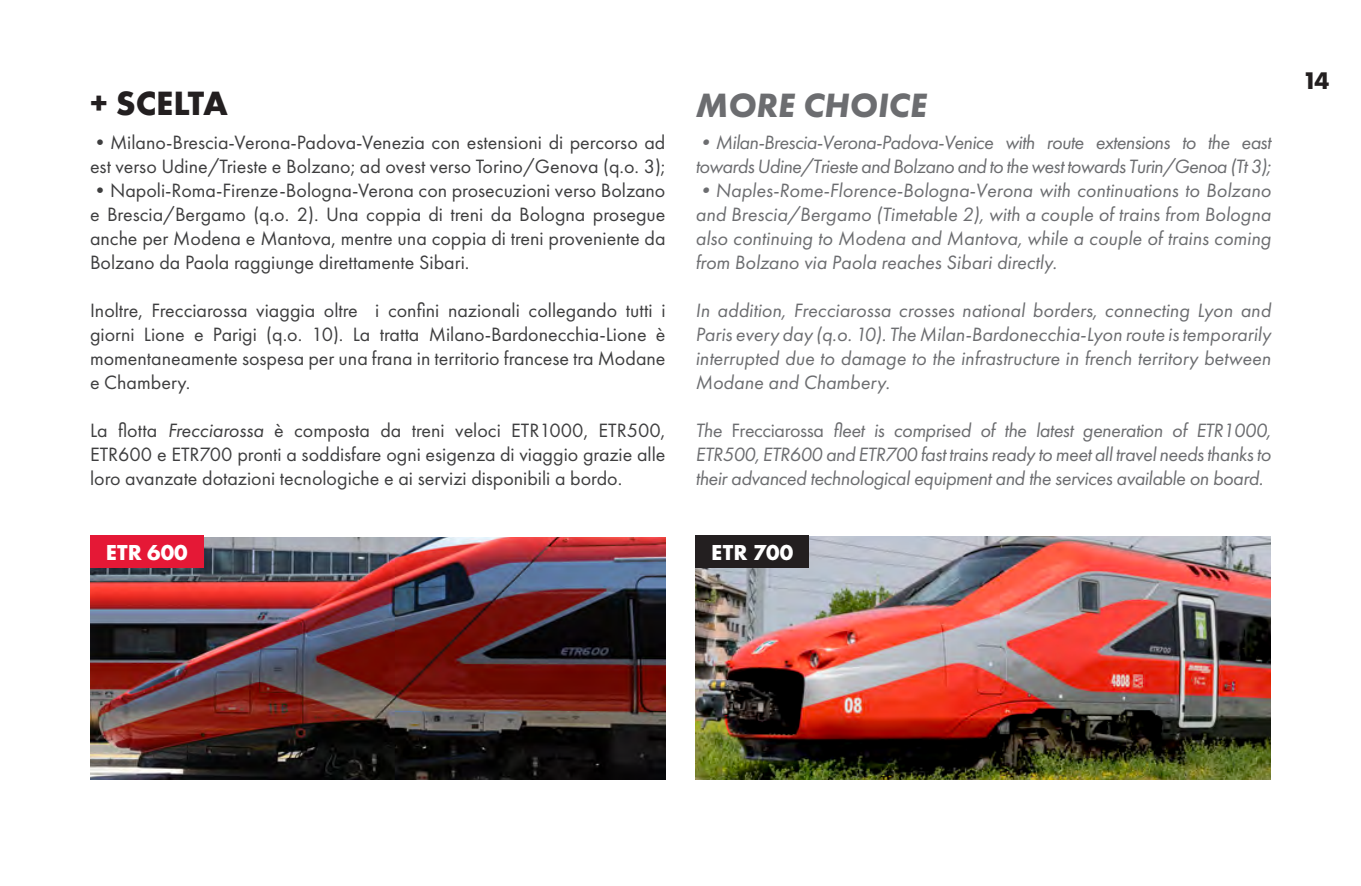
<style>
.page{position:relative;width:1361px;height:886px;background:#fff}
.page>*{position:absolute;margin:0;border:0;box-sizing:border-box;transform-origin:0 0}
.t1{font:italic 700 35px "Futura PT";color:#6c6d70}
.t2{font:700 35px "Futura PT";color:#231f20}
.t3{font:700 25px "Futura PT";color:#231f20}
.t4{font:700 22.5px "Futura PT";color:#fff}
.t5{font:italic 20px/24px "Futura PT";letter-spacing:-.02em;color:#6c6d70;text-align:justify}
.t6{font:20px/24px "Futura PT";color:#3e3e3f;text-align:justify}
.s1{font-style:italic}
.s2{font-style:normal}
</style>
<div class="page">
<img style="left:90px;top:537px;width:575px;height:242px">
<img style="left:695px;top:537px;width:576px;height:242px">
<div style="left:90px;top:535px;width:113px;height:33px;background:#e51836"></div>
<div style="left:695px;top:535px;width:114px;height:33px;background:#231f20"></div>
<p class="t2" style="left:90px;top:81px;width:139px">+ SCELTA</p>
<p class="t6" style="left:90px;top:130px;width:577px">•Milano-Brescia-Verona-Padova-Venezia con estensioni di percorso ad est verso Udine/Trieste e Bolzano; ad ovest verso Torino/Genova (q.o. 3);</p>
<p class="t6" style="left:90px;top:178px;width:577px">•Napoli-Roma-Firenze-Bologna-Verona con prosecuzioni verso Bolzano e Brescia/Bergamo (q.o. 2). Una coppia di treni da Bologna prosegue anche per Modena e Mantova, mentre una coppia di treni proveniente da Bolzano da Paola raggiunge direttamente Sibari.</p>
<p class="t6" style="left:90px;top:298px;width:577px">Inoltre, Frecciarossa viaggia oltre i confini nazionali collegando tutti i giorni Lione e Parigi (q.o. 10). La tratta Milano-Bardonecchia-Lione è momentaneamente sospesa per una frana in territorio francese tra Modane e Chambery.</p>
<p class="t6" style="left:90px;top:418px;width:577px">La flotta <span class="s1">Frecciarossa</span> è composta da treni veloci ETR1000, ETR500, ETR600 e ETR700 pronti a soddisfare ogni esigenza di viaggio grazie alle loro avanzate dotazioni tecnologiche e ai servizi disponibili a bordo.</p>
<p class="t1" style="left:695px;top:83px;width:233px">MORE CHOICE</p>
<p class="t5" style="left:695px;top:130px;width:577px">•Milan-Brescia-Verona-Padova-Venice with route extensions to the east towards Udine/Trieste and Bolzano and to the west towards Turin/Genoa (Tt 3);</p>
<p class="t5" style="left:695px;top:178px;width:577px">•Naples-Rome-Florence-Bologna-Verona with continuations to Bolzano and Brescia/Bergamo (Timetable 2), with a couple of trains from Bologna also continuing to Modena and Mantova, while a couple of trains coming from Bolzano via Paola reaches Sibari directly.</p>
<p class="t5" style="left:695px;top:298px;width:577px">In addition, Frecciarossa crosses national borders, connecting Lyon and Paris every day (q.o. 10). The Milan-Bardonecchia-Lyon route is temporarily interrupted due to damage to the infrastructure in french territory between Modane and Chambery.</p>
<p class="t5" style="left:695px;top:418px;width:577px">The <span class="s2">Frecciarossa</span> fleet is comprised of the latest generation of ETR1000, ETR500, ETR600 and ETR700 fast trains ready to meet all travel needs thanks to their advanced technological equipment and the services available on board.</p>
<p class="t4" style="left:106px;top:538px;width:84px">ETR 600</p>
<p class="t4" style="left:711px;top:538px;width:84px">ETR 700</p>
<p class="t3" style="left:1302px;top:64px;width:29px">14</p>
</div>
